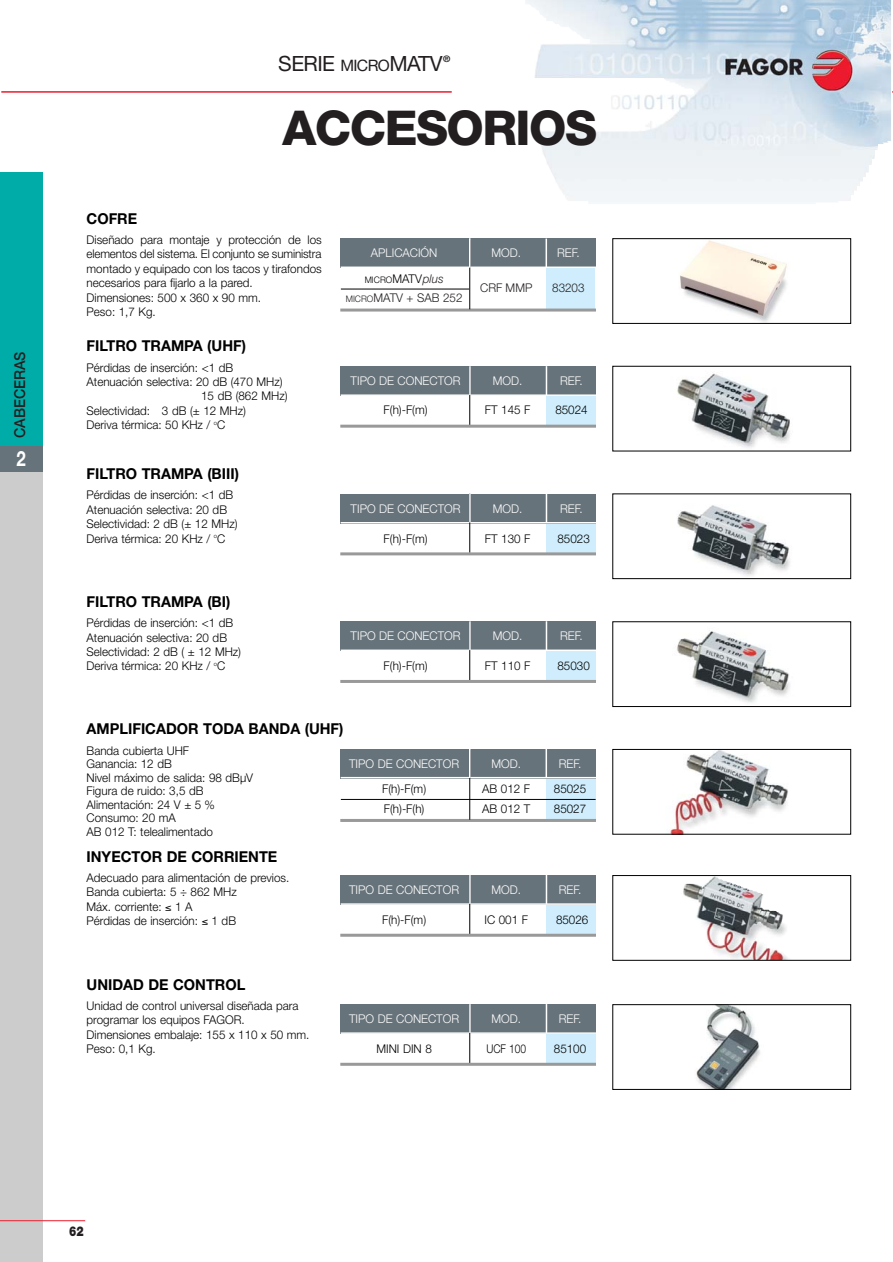
<style>
.page{position:relative;width:893px;height:1262px;background:#fff}
.page>*{position:absolute;margin:0;border:0;box-sizing:border-box;transform-origin:0 0}
.t1{font:800 48px "Helvetica Neue";letter-spacing:-.03em;color:#231f20}
.t2{font:21px "Helvetica Neue";letter-spacing:-.03em;color:#231f20}
.t3{font:700 21px "Helvetica Neue";color:#fff;scale:.8 1}
.t4{font:700 15px "Helvetica Neue";color:#000}
.t5{font:500 15px "Helvetica Neue";color:#231f20;scale:.95 1}
.t6{font:900 13.5px "Helvetica Neue";color:#231f20;scale:.8 1}
.t7{font:300 12px/14.4px "Helvetica Neue";color:#000}
.t8{font:300 12px "Helvetica Neue";color:#fff}
.t9{font:300 12px "Helvetica Neue";color:#231f20}
.t10{font:300 12px "Helvetica Neue";color:#000;scale:.85 1}
.t11{font:300 9px "Helvetica Neue";color:#000}
.t12{font:700 9px "Helvetica Neue";color:#231f20}
.s1{font-size:15.75px}
.s2{font-size:12px}
.s3{font-style:italic;font-size:12px;color:#231f20}
.s4{font-size:9px}
</style>
<div class="page">
<img style="left:526px;top:0;width:365px;height:204px">
<div style="left:0;top:172px;width:43px;height:298px;background:#00aca8"></div>
<div style="left:0;top:472px;width:43px;height:790px;background:#ccc"></div>
<div style="left:0;top:446px;width:43px;height:25px;background:#67737a"></div>
<hr style="left:0;top:1220px;width:85px;height:1px;background:#ed1b2d">
<hr style="left:1px;top:91px;width:451px;height:2px;background:#ed1b2d">
<div style="left:546px;top:778px;width:49px;height:42px;background:#cfedfc"></div>
<div style="left:341px;top:748px;width:255px;height:30px;background:#67737a"></div>
<hr style="left:340px;top:777px;width:256px;height:1px;background:#fff">
<hr style="left:340px;top:819px;width:256px;height:3px;background:#999">
<hr style="left:545px;top:748px;width:2px;height:30px;background:#fff">
<hr style="left:469px;top:750px;width:1px;height:69px;background:#000">
<hr style="left:469px;top:748px;width:1px;height:30px;background:#fff">
<hr style="left:341px;top:799px;width:254px;height:1px;background:#000">
<div style="left:546px;top:1033px;width:50px;height:30px;background:#cfedfc"></div>
<div style="left:341px;top:1004px;width:255px;height:30px;background:#67737a"></div>
<hr style="left:340px;top:1032px;width:256px;height:2px;background:#fff">
<hr style="left:469px;top:1004px;width:1px;height:59px;background:#000">
<hr style="left:545px;top:1004px;width:2px;height:29px;background:#fff">
<svg style="left:469px;top:1004px;width:1px;height:29px"></svg>
<hr style="left:340px;top:1062px;width:256px;height:3px;background:#999">
<div style="left:546px;top:904px;width:50px;height:30px;background:#cfedfc"></div>
<div style="left:341px;top:875px;width:255px;height:29px;background:#67737a"></div>
<hr style="left:340px;top:903px;width:256px;height:1px;background:#fff">
<hr style="left:469px;top:875px;width:1px;height:59px;background:#000">
<hr style="left:545px;top:875px;width:2px;height:29px;background:#fff">
<svg style="left:469px;top:875px;width:1px;height:29px"></svg>
<hr style="left:340px;top:933px;width:256px;height:3px;background:#999">
<div style="left:546px;top:650px;width:50px;height:30px;background:#cfedfc"></div>
<div style="left:341px;top:621px;width:255px;height:30px;background:#67737a"></div>
<hr style="left:340px;top:649px;width:256px;height:2px;background:#fff">
<hr style="left:469px;top:621px;width:1px;height:59px;background:#000">
<hr style="left:545px;top:621px;width:2px;height:29px;background:#fff">
<svg style="left:469px;top:621px;width:1px;height:29px"></svg>
<hr style="left:340px;top:680px;width:256px;height:3px;background:#999">
<div style="left:546px;top:523px;width:50px;height:30px;background:#cfedfc"></div>
<div style="left:341px;top:494px;width:255px;height:29px;background:#67737a"></div>
<hr style="left:340px;top:522px;width:256px;height:1px;background:#fff">
<hr style="left:469px;top:494px;width:1px;height:59px;background:#000">
<hr style="left:545px;top:494px;width:2px;height:28px;background:#fff">
<svg style="left:469px;top:494px;width:1px;height:28px"></svg>
<hr style="left:340px;top:552px;width:256px;height:3px;background:#999">
<div style="left:546px;top:395px;width:50px;height:30px;background:#cfedfc"></div>
<div style="left:341px;top:366px;width:255px;height:30px;background:#67737a"></div>
<hr style="left:340px;top:394px;width:256px;height:2px;background:#fff">
<hr style="left:469px;top:366px;width:1px;height:59px;background:#000">
<hr style="left:545px;top:366px;width:2px;height:29px;background:#fff">
<svg style="left:469px;top:366px;width:1px;height:29px"></svg>
<svg style="left:340px;top:424px;width:256px;height:4px"></svg>
<div style="left:546px;top:267px;width:49px;height:43px;background:#cfedfc"></div>
<div style="left:341px;top:238px;width:255px;height:30px;background:#67737a"></div>
<hr style="left:340px;top:266px;width:256px;height:2px;background:#fff">
<hr style="left:340px;top:308px;width:256px;height:3px;background:#999">
<hr style="left:545px;top:238px;width:2px;height:29px;background:#fff">
<hr style="left:469px;top:239px;width:1px;height:70px;background:#000">
<hr style="left:469px;top:238px;width:1px;height:30px;background:#fff">
<img style="left:680px;top:240px;width:107px;height:81px">
<div style="left:612px;top:238px;width:238px;height:85px;border:1px solid #000"></div>
<img style="left:677px;top:373px;width:113px;height:75px">
<img style="left:677px;top:505px;width:113px;height:71px">
<div style="left:612px;top:494px;width:238px;height:85px;border:1px solid #000"></div>
<img style="left:670px;top:751px;width:118px;height:81px">
<div style="left:612px;top:749px;width:238px;height:85px;border:1px solid #000"></div>
<img style="left:683px;top:877px;width:105px;height:81px">
<div style="left:612px;top:875px;width:238px;height:85px;border:1px solid #000"></div>
<img style="left:696px;top:1006px;width:64px;height:81px">
<div style="left:612px;top:1004px;width:238px;height:85px;border:1px solid #000"></div>
<img style="left:677px;top:631px;width:113px;height:72px">
<hr style="left:341px;top:289px;width:128px;height:1px;background:#000">
<p class="t5" style="left:14px;top:438px;width:93px;rotate:-90deg">CABECERAS</p>
<h2 class="t3" style="left:17px;top:451px;width:13px">2</h2>
<p class="t4" style="left:87px;top:213px;width:52px">COFRE</p>
<h2 class="t2" style="left:278px;top:56px;width:166px">SERIE <span class="s1">MICRO</span>MATV</h2>
<p class="t12" style="left:443px;top:56px;width:9px">®</p>
<h1 class="t1" style="left:282px;top:111px;width:316px">ACCESORIOS</h1>
<p class="t7" style="left:87px;top:234px;width:237px">Diseñado para montaje y protección de los elementos del sistema. El conjunto se suministra montado y equipado con los tacos y tirafondos necesarios para fijarlo a la pared.<br>Dimensiones: 500 x 360 x 90 mm.<br>Peso: 1,7 Kg.</p>
<p class="t4" style="left:87px;top:340px;width:161px">FILTRO TRAMPA (UHF)</p>
<p class="t7" style="left:87px;top:361px;width:148px">Pérdidas de inserción: &lt;1 dB</p>
<p class="t7" style="left:87px;top:376px;width:197px">Atenuación selectiva: 20 dB (470 MHz)</p>
<p class="t7" style="left:201px;top:390px;width:88px">15 dB (862 MHz)</p>
<p class="t7" style="left:87px;top:404px;width:161px">Selectividad: 3 dB (± 12 MHz)</p>
<p class="t7" style="left:87px;top:419px;width:140px">Deriva térmica: 50 KHz / <sup>o</sup>C</p>
<p class="t4" style="left:87px;top:468px;width:154px">FILTRO TRAMPA (BIII)</p>
<p class="t7" style="left:87px;top:489px;width:152px">Pérdidas de inserción: &lt;1 dB<br>Atenuación selectiva: 20 dB<br>Selectividad: 2 dB (± 12 MHz)<br>Deriva térmica: 20 KHz / <sup>o</sup>C</p>
<p class="t4" style="left:87px;top:596px;width:145px">FILTRO TRAMPA (BI)</p>
<p class="t7" style="left:87px;top:617px;width:156px">Pérdidas de inserción: &lt;1 dB<br>Atenuación selectiva: 20 dB<br>Selectividad: 2 dB ( ± 12 MHz)<br>Deriva térmica: 20 KHz / <sup>o</sup>C</p>
<p class="t8" style="left:371px;top:249px;width:68px">APLICACIÓN</p>
<p class="t8" style="left:491px;top:249px;width:31px">MOD.</p>
<p class="t8" style="left:557px;top:249px;width:24px">REF.</p>
<p class="t11" style="left:364px;top:276px;width:80px">MICRO<span class="s2">MATV</span><span class="s3">plus</span></p>
<p class="t9" style="left:480px;top:283px;width:54px">CRF MMP</p>
<p class="t9" style="left:552px;top:283px;width:34px">83203</p>
<p class="t9" style="left:346px;top:294px;width:118px"><span class="s4">MICRO</span>MATV + SAB 252</p>
<p class="t8" style="left:350px;top:376px;width:111px">TIPO DE CONECTOR</p>
<p class="t8" style="left:493px;top:376px;width:31px">MOD.</p>
<p class="t8" style="left:560px;top:376px;width:24px">REF.</p>
<p class="t7" style="left:383px;top:403px;width:45px">F(h)-F(m)</p>
<p class="t7" style="left:485px;top:403px;width:47px">FT 145 F</p>
<p class="t7" style="left:555px;top:403px;width:34px">85024</p>
<p class="t8" style="left:350px;top:504px;width:111px">TIPO DE CONECTOR</p>
<p class="t8" style="left:493px;top:504px;width:31px">MOD.</p>
<p class="t8" style="left:560px;top:504px;width:24px">REF.</p>
<p class="t7" style="left:383px;top:532px;width:45px">F(h)-F(m)</p>
<p class="t7" style="left:485px;top:532px;width:47px">FT 130 F</p>
<p class="t7" style="left:557px;top:532px;width:34px">85023</p>
<p class="t8" style="left:350px;top:632px;width:111px">TIPO DE CONECTOR</p>
<p class="t8" style="left:493px;top:632px;width:31px">MOD.</p>
<p class="t8" style="left:560px;top:632px;width:24px">REF.</p>
<p class="t7" style="left:383px;top:660px;width:45px">F(h)-F(m)</p>
<p class="t7" style="left:485px;top:660px;width:47px">FT 110 F</p>
<p class="t7" style="left:557px;top:660px;width:34px">85030</p>
<p class="t4" style="left:87px;top:723px;width:258px">AMPLIFICADOR TODA BANDA (UHF)</p>
<p class="t7" style="left:87px;top:745px;width:168px;line-height:13.5px">Banda cubierta UHF<br>Ganancia: 12 dB<br>Nivel máximo de salida: 98 dBµV<br>Figura de ruido: 3,5 dB<br>Alimentación: 24 V ± 5 %<br>Consumo: 20 mA<br>AB 012 T: telealimentado</p>
<p class="t7" style="left:87px;top:871px;width:204px">Adecuado para alimentación de previos.<br>Banda cubierta: 5 ÷ 862 MHz<br>Máx. corriente: ≤ 1 A<br>Pérdidas de inserción: ≤ 1 dB</p>
<p class="t4" style="left:87px;top:851px;width:192px">INYECTOR DE CORRIENTE</p>
<p class="t4" style="left:87px;top:979px;width:160px">UNIDAD DE CONTROL</p>
<p class="t7" style="left:87px;top:999px;width:224px">Unidad de control universal diseñada para programar los equipos FAGOR.<br>Dimensiones embalaje: 155 x 110 x 50 mm.<br>Peso: 0,1 Kg.</p>
<p class="t8" style="left:349px;top:759px;width:111px">TIPO DE CONECTOR</p>
<p class="t8" style="left:491px;top:759px;width:31px">MOD.</p>
<p class="t8" style="left:558px;top:759px;width:24px">REF.</p>
<p class="t7" style="left:382px;top:783px;width:45px">F(h)-F(m)</p>
<p class="t7" style="left:482px;top:783px;width:49px">AB 012 F</p>
<p class="t7" style="left:554px;top:783px;width:34px">85025</p>
<p class="t7" style="left:384px;top:802px;width:42px">F(h)-F(h)</p>
<p class="t7" style="left:482px;top:802px;width:50px">AB 012 T</p>
<p class="t7" style="left:554px;top:802px;width:34px">85027</p>
<p class="t8" style="left:349px;top:885px;width:111px">TIPO DE CONECTOR</p>
<p class="t8" style="left:491px;top:885px;width:31px">MOD.</p>
<p class="t8" style="left:558px;top:885px;width:24px">REF.</p>
<p class="t7" style="left:382px;top:913px;width:45px">F(h)-F(m)</p>
<p class="t7" style="left:484px;top:913px;width:45px">IC 001 F</p>
<p class="t7" style="left:556px;top:913px;width:34px">85026</p>
<p class="t8" style="left:349px;top:1014px;width:111px">TIPO DE CONECTOR</p>
<p class="t8" style="left:491px;top:1014px;width:31px">MOD.</p>
<p class="t8" style="left:558px;top:1014px;width:24px">REF.</p>
<p class="t7" style="left:376px;top:1042px;width:57px">MINI DIN 8</p>
<p class="t10" style="left:486px;top:1044px;width:48px">UCF 100</p>
<p class="t7" style="left:554px;top:1042px;width:34px">85100</p>
<p class="t6" style="left:69px;top:1226px;width:20px">62</p>
</div>
